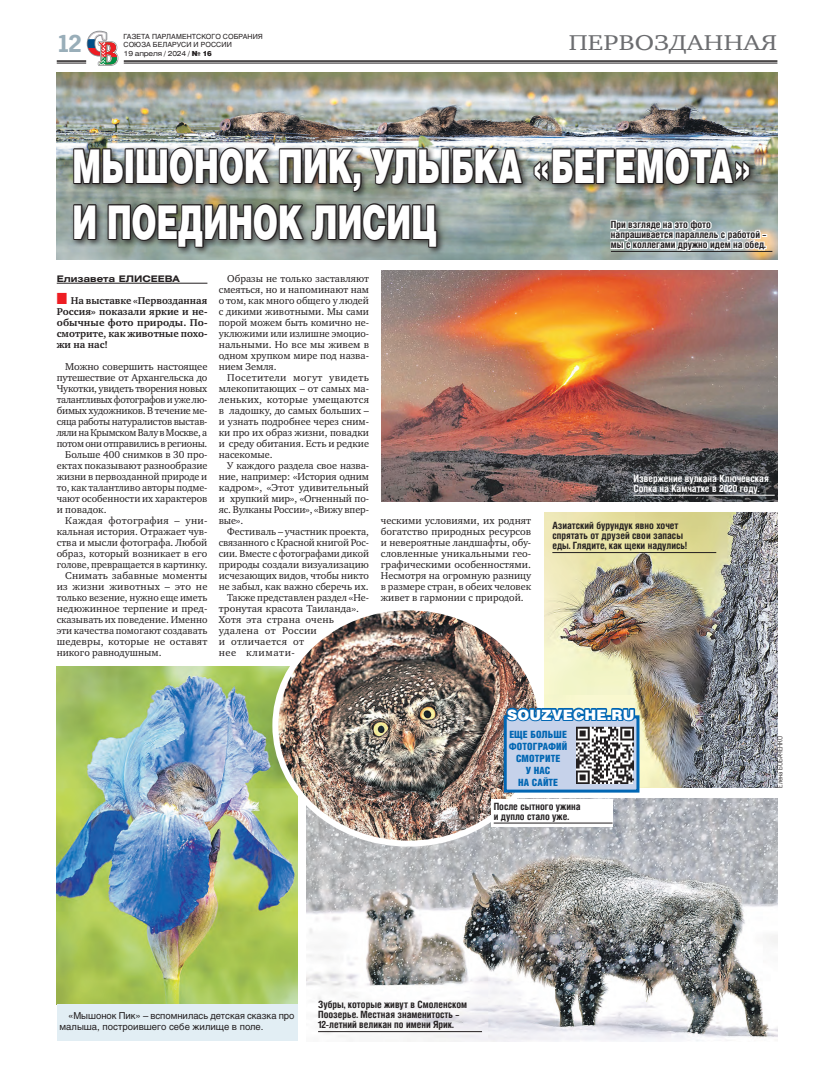
<style>
.page{position:relative;width:820px;height:1078px;background:#fff}
.page>*{position:absolute;margin:0;border:0;box-sizing:border-box;transform-origin:0 0}
.Zag-osn{font:900 46.5px/55.8px "Helios";letter-spacing:-.01em;color:#fff;scale:.65 1}
.t1{font:700 24px "Paper Gothic";color:#99aeb9}
.t2{font:22px "Charter ITC";letter-spacing:.01em;color:#6c6d70;scale:1.2 1}
.Podzag{font:900 14.2px "Helios";letter-spacing:.01em;color:#fff}
.text-osn{font:10.2px/11px "Charter ITC";color:#231f20;text-align:justify}
.t3{font:700 10.2px/11px "Charter ITC";color:#231f20;text-align:justify}
.Fotopodpis{font:700 10px/10px "Helios Cond";color:#231f20}
.Fotopodpis-2{font:700 10px/10px "Helios Cond";color:#fff}
.VREZKA{font:900 10px/12px "Helios Cond";letter-spacing:.01em;color:#0166b3;text-align:center}
.text2{font:9.5px/11px "Helios";color:#231f20}
.Avtor{font:700 9px "Helios Ext";color:#231f20}
.t4{font:7px/8px "Helios";letter-spacing:.01em;color:#231f20}
.t5{font:7px "Helios Ext";letter-spacing:-.03em;color:#231f20}
.Fotokor{font:7px "Paper Gothic";color:#231f20}
.s1{font-family:"Helios";font-weight:900}
.s2{color:#ee1d23}
</style>
<div class="page">
<hr style="left:124px;top:60px;width:653px;height:2px;background:#231f20">
<hr style="left:124px;top:63px;width:653px;height:1px;background:#231f20">
<svg style="left:57px;top:30px;width:62px;height:36px"></svg>
<hr style="left:57px;top:283px;width:150px;height:1px;background:#231f20">
<img style="left:381px;top:270px;width:396px;height:231px">
<img style="left:306px;top:798px;width:471px;height:242px">
<img style="left:544px;top:512px;width:233px;height:275px">
<img style="left:57px;top:72px;width:720px;height:187px">
<img style="left:57px;top:666px;width:240px;height:337px">
<img style="left:275px;top:611px;width:266px;height:232px">
<hr style="left:552px;top:552px;width:164px;height:1px;background:#231f20">
<div style="left:57px;top:1003px;width:240px;height:37px;background:#e2eef4"></div>
<hr style="left:318px;top:1030px;width:164px;height:1px;background:#231f20">
<hr style="left:633px;top:494px;width:141px;height:1px;background:#fff">
<div style="left:70px;top:144px;width:687px;height:111px;background:#231f20;opacity:.75"></div>
<svg style="left:72px;top:146px;width:452px;height:48px;background:#5f615e"></svg>
<svg style="left:532px;top:146px;width:219px;height:40px;background:#545654"></svg>
<svg style="left:72px;top:202px;width:26px;height:39px"></svg>
<svg style="left:106px;top:202px;width:332px;height:47px;background:#525552"></svg>
<div style="left:490px;top:798px;width:122px;height:27px;background:#fff"></div>
<hr style="left:493px;top:822px;width:119px;height:1px;background:#231f20">
<hr style="left:610px;top:251px;width:162px;height:1px;background:#231f20">
<svg style="left:609px;top:214px;width:158px;height:57px"></svg>
<div style="left:503px;top:715px;width:136px;height:77px;background:#c6d2ea;border:3px solid #0166b3"></div>
<svg style="left:504px;top:705px;width:132px;height:21px"></svg>
<img style="left:576px;top:726px;width:57px;height:57px">
<h2 class="t1" style="left:57px;top:30px;width:26px">12</h2>
<p class="t4" style="left:123px;top:33px;width:141px">ГАЗЕТА ПАРЛАМЕНТСКОГО СОБРАНИЯ<br>СОЮЗА БЕЛАРУСИ И РОССИИ</p>
<p class="t5" style="left:124px;top:49px;width:90px">19 апреля / 2024 / <span class="s1">№ 16</span></p>
<p class="t2" style="left:568px;top:29px;width:175px">ПЕРВОЗДАННАЯ</p>
<p class="Zag-osn" style="left:72px;top:136px;width:1047px">МЫШОНОК ПИК, УЛЫБКА «БЕГЕМОТА»<br>И ПОЕДИНОК ЛИСИЦ</p>
<p class="Fotopodpis" style="left:610px;top:219px;width:157px">При взгляде на это фото напрашивается параллель с работой – мы с коллегами дружно идем на обед.</p>
<p class="Avtor" style="left:57px;top:273px;width:125px">Елизавета ЕЛИСЕЕВА</p>
<p class="t3" style="left:57px;top:294px;width:152px"><span class="s2">■</span> На выставке «Первозданная Россия» показали яркие и не&shy;обычные фото природы. По&shy;смотрите, как животные похо&shy;жи на нас!</p>
<p class="text-osn" style="left:57px;top:360px;width:152px;text-indent:9px">Можно совершить настоящее путешествие от Архангельска до Чукотки, увидеть творения новых талантливых фотографов и уже лю&shy;бимых художников. В течение ме&shy;сяца работы натуралистов выстав&shy;ляли на Крымском Валу в Москве, а потом они отправились в регионы.</p>
<p class="text-osn" style="left:57px;top:448px;width:152px;text-indent:9px">Больше 400 снимков в 30 про&shy;ектах показывают разнообразие жизни в первозданной природе и то, как талантливо авторы подме&shy;чают особенности их характеров и повадок.</p>
<p class="text-osn" style="left:57px;top:514px;width:152px;text-indent:9px">Каждая фотография – уни&shy;кальная история. Отражает чув&shy;ства и мысли фотографа. Любой образ, который возникает в его голове, превращается в картинку.</p>
<p class="text-osn" style="left:57px;top:569px;width:152px;text-indent:9px">Снимать забавные моменты из жизни животных – это не только везение, нужно еще иметь недюжинное терпение и пред&shy;сказывать их поведение. Именно эти качества помогают создавать шедевры, которые не оставят никого равнодушным.</p>
<p class="text-osn" style="left:219px;top:272px;width:152px;text-indent:9px">Образы не только заставляют смеяться, но и напоминают нам о том, как много общего у людей с дикими животными. Мы сами порой можем быть комично не&shy;уклюжими или излишне эмоцио&shy;нальными. Но все мы живем в одном хрупком мире под назва&shy;нием Земля.</p>
<p class="text-osn" style="left:219px;top:371px;width:152px;text-indent:9px">Посетители могут увидеть млекопитающих – от самых ма&shy;леньких, которые умещаются в ладошку, до самых больших – и узнать подробнее через сним&shy;ки про их образ жизни, повадки и среду обитания. Есть и редкие насекомые.</p>
<p class="text-osn" style="left:219px;top:459px;width:152px;text-indent:9px">У каждого раздела свое назва&shy;ние, например: «История одним кадром», «Этот удивительный и хрупкий мир», «Огненный по&shy;яс. Вулканы России», «Вижу впер&shy;вые».</p>
<p class="text-osn" style="left:219px;top:525px;width:152px;text-indent:9px">Фестиваль – участник проекта, связанного с Красной книгой Рос&shy;сии. Вместе с фотографами дикой природы создали визуализацию исчезающих видов, чтобы никто не забыл, как важно сберечь их.</p>
<p class="text-osn" style="left:219px;top:591px;width:152px;text-align:left;text-indent:9px">Также представлен раздел «Не&shy;тронутая красота Таиланда».<br>Хотя эта страна очень удалена от России<br>и отличается от<br>нее климати-</p>
<p class="text-osn" style="left:380px;top:514px;width:152px">ческими условиями, их роднят богатство природных ресурсов и невероятные ландшафты, обу&shy;словленные уникальными гео&shy;графическими особенностями.<br>Несмотря на огромную разницу в размере стран, в обеих человек живет в гармонии с природой.</p>
<p class="Fotopodpis-2" style="left:633px;top:473px;width:137px">Извержение вулкана Ключевская<br>Сопка на Камчатке в 2020 году.</p>
<p class="Fotopodpis" style="left:552px;top:520px;width:136px">Азиатский бурундук явно хочет спрятать от друзей свои запасы еды. Глядите, как щеки надулись!</p>
<p class="Podzag" style="left:507px;top:704px;width:129px">SOUZVECHE.RU</p>
<p class="VREZKA" style="left:508px;top:727px;width:60px">ЕЩЕ БОЛЬШЕ<br>ФОТОГРАФИЙ<br>СМОТРИТЕ<br>У НАС<br>НА САЙТЕ</p>
<p class="Fotopodpis" style="left:493px;top:800px;width:88px">После сытного ужина и дупло стало уже.</p>
<p class="Fotokor" style="left:775px;top:787px;width:54px;rotate:-90deg">Елена БОБАЧЕНКО</p>
<p class="text2" style="left:60px;top:1009px;width:236px;text-indent:9px">«Мышонок Пик» – вспомнилась детская сказка про малыша, построившего себе жилище в поле.</p>
<p class="Fotopodpis" style="left:318px;top:999px;width:150px">Зубры, которые живут в Смоленском<br>Поозерье. Местная знаменитость –<br>12-летний великан по имени Ярик.</p>
</div>
